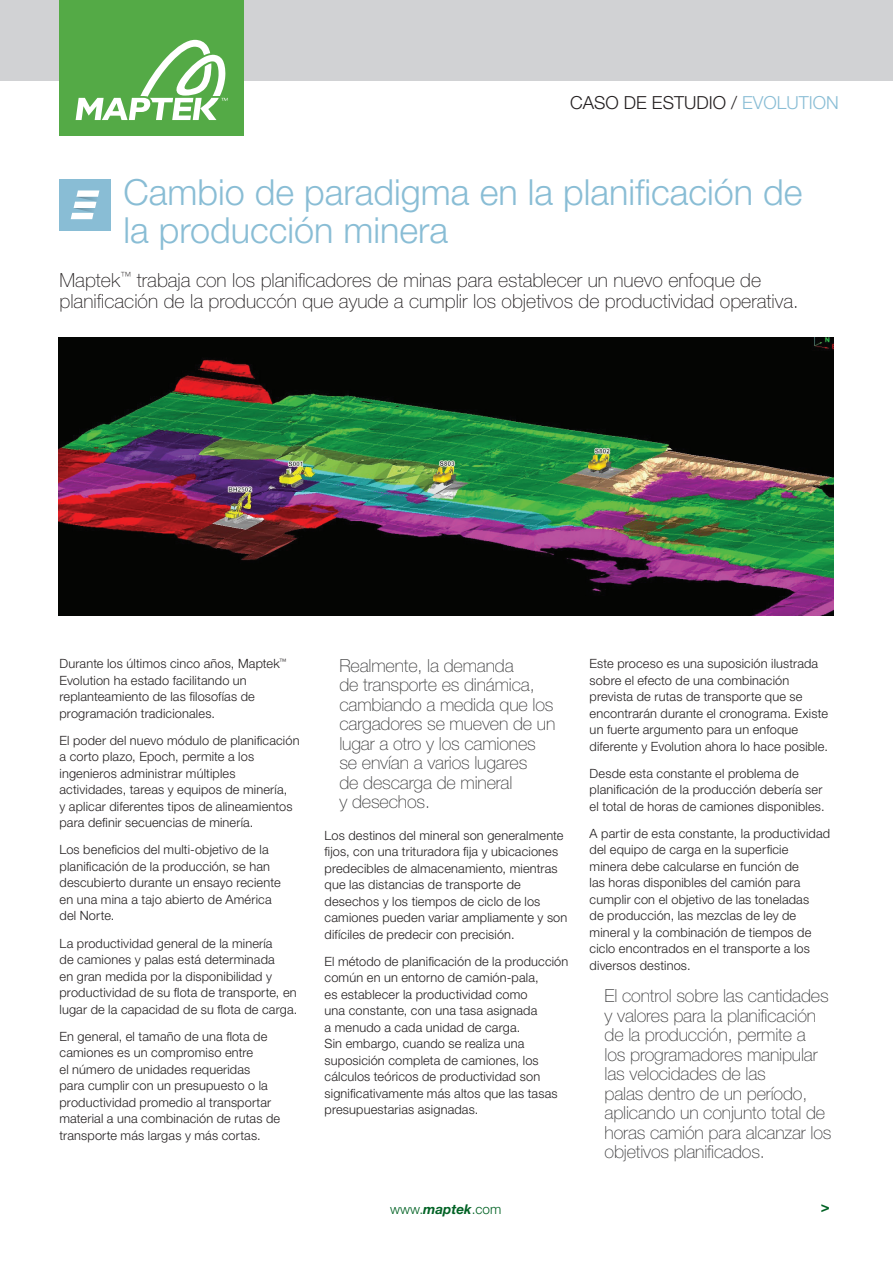
<style>
.page{position:relative;width:893px;height:1263px;background:#fff}
.page>*{position:absolute;margin:0;border:0;box-sizing:border-box;transform-origin:0 0}
.t1{font:300 36px/37.5px "Helvetica Neue LT Std";color:#89bdd5}
.t2{font:100 19.5px/21px "Helvetica Neue LT Std";color:#231f20}
.t3{font:100 18px/19.5px "Helvetica Neue LT Std";letter-spacing:-.01em;color:#3e3e3f}
.t4{font:300 18px "Helvetica Neue LT Std";color:#231f20}
.t5{font:italic 700 15px "Helvetica Neue LT Std";color:#006224}
.t6{font:300 13.5px "Helvetica Neue LT Std";color:#006224}
.t7{font:300 12.75px/16.5px "Helvetica Neue LT Std";letter-spacing:.015em;color:#231f20}
.s1{color:#89bdd5}
.s2{font-weight:700;font-style:italic}
</style>
<div class="page">
<div style="left:0;top:0;width:893px;height:81px;background:#d1d2d4"></div>
<div style="left:60px;top:0;width:184px;height:136px;background:#54aa46"></div>
<svg style="left:76px;top:40px;width:152px;height:80px"></svg>
<div style="left:60px;top:179px;width:51px;height:51px;background:#89bdd5"></div>
<svg style="left:71px;top:190px;width:28px;height:29px"></svg>
<img style="left:76px;top:197px;width:22px;height:5px">
<img style="left:74px;top:208px;width:21px;height:5px">
<img style="left:58px;top:338px;width:775px;height:278px">
<h3 class="t4" style="left:570px;top:91px;width:270px">CASO DE ESTUDIO / <span class="s1">EVOLUTION</span></h3>
<h1 class="t1" style="left:124px;top:173px;width:680px">Cambio de paradigma en la planificación de la producción minera</h1>
<h2 class="t2" style="left:60px;top:269px;width:741px">Maptek<sup>™</sup> trabaja con los planificadores de minas para establecer un nuevo enfoque de planificación de la produccón que ayude a cumplir los objetivos de productividad operativa.</h2>
<p class="t7" style="left:60px;top:655px;width:228px">Durante los últimos cinco años, Maptek<sup>™ </sup>Evolution ha estado facilitando un replanteamiento de las filosofías de programación tradicionales.</p>
<p class="t7" style="left:60px;top:732px;width:241px">El poder del nuevo módulo de planificación a corto plazo, Epoch, permite a los ingenieros administrar múltiples actividades, tareas y equipos de minería,<br>y aplicar diferentes tipos de alineamientos para definir secuencias de minería.</p>
<p class="t7" style="left:60px;top:841px;width:223px">Los beneficios del multi-objetivo de la planificación de la producción, se han descubierto durante un ensayo reciente en una mina a tajo abierto de América del Norte.</p>
<p class="t7" style="left:60px;top:934px;width:239px">La productividad general de la minería<br>de camiones y palas está determinada<br>en gran medida por la disponibilidad y productividad de su flota de transporte, en lugar de la capacidad de su flota de carga.</p>
<p class="t7" style="left:60px;top:1027px;width:222px">En general, el tamaño de una flota de camiones es un compromiso entre<br>el número de unidades requeridas<br>para cumplir con un presupuesto o la productividad promedio al transportar material a una combinación de rutas de transporte más largas y más cortas.</p>
<h3 class="t3" style="left:339px;top:656px;width:217px">Realmente, la demanda<br>de transporte es dinámica, cambiando a medida que los cargadores se mueven de un lugar a otro y los camiones se envían a varios lugares<br>de descarga de mineral<br>y desechos.</h3>
<p class="t7" style="left:325px;top:827px;width:244px">Los destinos del mineral son generalmente fijos, con una trituradora fija y ubicaciones predecibles de almacenamiento, mientras que las distancias de transporte de desechos y los tiempos de ciclo de los camiones pueden variar ampliamente y son difíciles de predecir con precisión.</p>
<p class="t7" style="left:325px;top:953px;width:245px">El método de planificación de la producción común en un entorno de camión-pala,<br>es establecer la productividad como<br>una constante, con una tasa asignada<br>a menudo a cada unidad de carga.<br>Sin embargo, cuando se realiza una suposición completa de camiones, los cálculos teóricos de productividad son significativamente más altos que las tasas presupuestarias asignadas.</p>
<p class="t6" style="left:390px;top:1200px;width:113px">www.<span class="s2">maptek</span>.com</p>
<p class="t7" style="left:590px;top:655px;width:240px">Este proceso es una suposición ilustrada sobre el efecto de una combinación prevista de rutas de transporte que se encontrarán durante el cronograma. Existe un fuerte argumento para un enfoque diferente y Evolution ahora lo hace posible.</p>
<p class="t7" style="left:590px;top:765px;width:236px">Desde esta constante el problema de planificación de la producción debería ser el total de horas de camiones disponibles.</p>
<p class="t7" style="left:590px;top:825px;width:242px">A partir de esta constante, la productividad del equipo de carga en la superficie<br>minera debe calcularse en función de<br>las horas disponibles del camión para cumplir con el objetivo de las toneladas<br>de producción, las mezclas de ley de mineral y la combinación de tiempos de ciclo encontrados en el transporte a los diversos destinos.</p>
<p class="t3" style="left:604px;top:986px;width:228px">El control sobre las cantidades y valores para la planificación de la producción, permite a<br>los programadores manipular las velocidades de las<br>palas dentro de un período, aplicando un conjunto total de horas camión para alcanzar los objetivos planificados.</p>
<p class="t5" style="left:821px;top:1197px;width:10px">&gt;</p>
</div>
